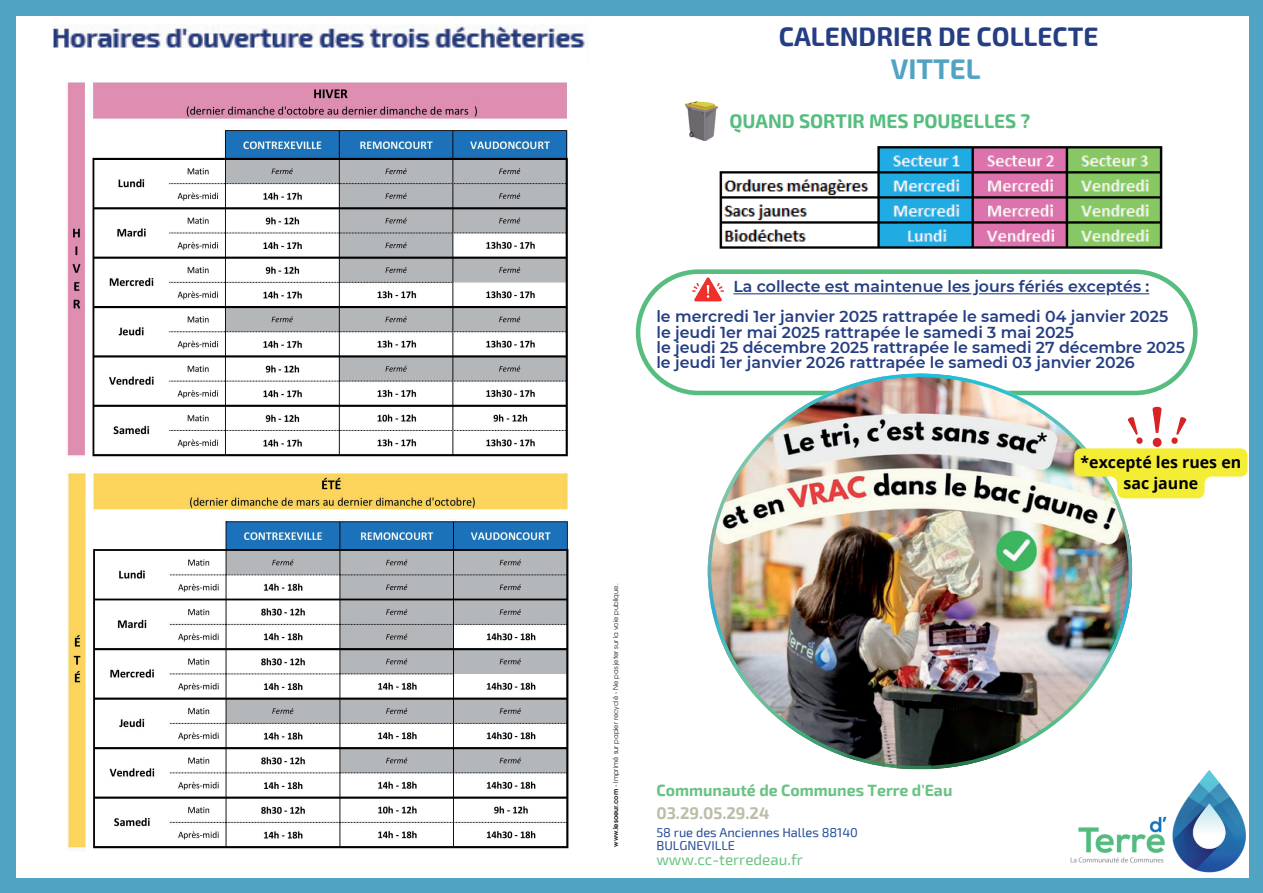
<style>
.page{position:relative;width:1263px;height:893px;background:#fff}
.page>*{position:absolute;margin:0;border:0;box-sizing:border-box;transform-origin:0 0}
.t1{font:48.9px "Raleway";color:#000}
.t2{font:700 27.9px "Exo 2";color:#51a3c3}
.t3{font:700 26.25px "Exo 2";color:#253e83}
.t4{font:700 19.2px "Exo 2";color:#56bd7f}
.t5{font:700 16.5px "Exo 2";color:#bcbea9}
.t6{font:700 16.05px "Exo 2";color:#6bc284}
.t7{font:700 16.05px/21.8px "Open Sans";color:#000;text-align:center}
.t8{font:600 15.9px/15.1px "Montserrat";color:#253e83}
.t9{font:15.3px "Exo 2";color:#6bc284}
.t10{font:12.9px/12.8px "Exo 2";color:#224c97}
.t11{font:6.75px "Avant Garde";color:#231f20}
.s1{font-weight:600}
</style>
<div class="page">
<div style="left:0;top:0;width:15px;height:893px;background:#51a3c3"></div>
<div style="left:6px;top:878px;width:1257px;height:15px;background:#51a3c3"></div>
<div style="left:1250px;top:0;width:13px;height:878px;background:#51a3c3"></div>
<div style="left:6px;top:0;width:1251px;height:15px;background:#51a3c3"></div>
<img style="left:719px;top:146px;width:444px;height:103px">
<img style="left:1070px;top:765px;width:180px;height:110px">
<img style="left:685px;top:102px;width:32px;height:39px">
<svg style="left:636px;top:269px;width:561px;height:126px"></svg>
<img style="left:708px;top:374px;width:424px;height:395px">
<hr style="left:1110px;top:293px;width:39px;height:1px;background:#253e83">
<hr style="left:979px;top:293px;width:126px;height:1px;background:#253e83">
<hr style="left:733px;top:293px;width:238px;height:1px;background:#253e83">
<svg style="left:1074px;top:407px;width:173px;height:91px"></svg>
<img style="left:66px;top:82px;width:503px;height:769px">
<img style="left:52px;top:24px;width:535px;height:24px">
<h3 class="t3" style="left:779px;top:21px;width:321px">CALENDRIER DE COLLECTE</h3>
<h2 class="t2" style="left:891px;top:52px;width:91px">VITTEL</h2>
<p class="t4" style="left:729px;top:110px;width:302px">QUAND SORTIR MES POUBELLES ?</p>
<p class="t11" style="left:612px;top:847px;width:265px;rotate:-90deg"><span class="s1">www.lesoeur.com</span> - Imprimé sur papier recyclé - Ne pas jeter sur la voie publique.</p>
<p class="t8" style="left:656px;top:271px;width:513px;line-height:30.3px;text-indent:77px">La collecte est maintenue les jours fériés exceptés :<br>le mercredi 1er janvier 2025 rattrapée le samedi 04 janvier 2025</p>
<p class="t8" style="left:656px;top:324px;width:530px">le jeudi 1er mai 2025 rattrapée le samedi 3 mai 2025<br>le jeudi 25 décembre 2025 rattrapée le samedi 27 décembre 2025 le jeudi 1er janvier 2026 rattrapée le samedi 03 janvier 2026</p>
<h1 class="t1" style="left:1034px;top:411px;width:17px">*</h1>
<p class="t7" style="left:1080px;top:451px;width:162px">*excepté les rues en sac jaune</p>
<p class="t6" style="left:656px;top:781px;width:297px">Communauté de Communes Terre d'Eau</p>
<p class="t5" style="left:656px;top:803px;width:114px">03.29.05.29.24</p>
<p class="t10" style="left:656px;top:826px;width:203px">58 rue des Anciennes Halles 88140<br>BULGNEVILLE</p>
<p class="t9" style="left:656px;top:850px;width:148px">www.cc-terredeau.fr</p>
</div>
